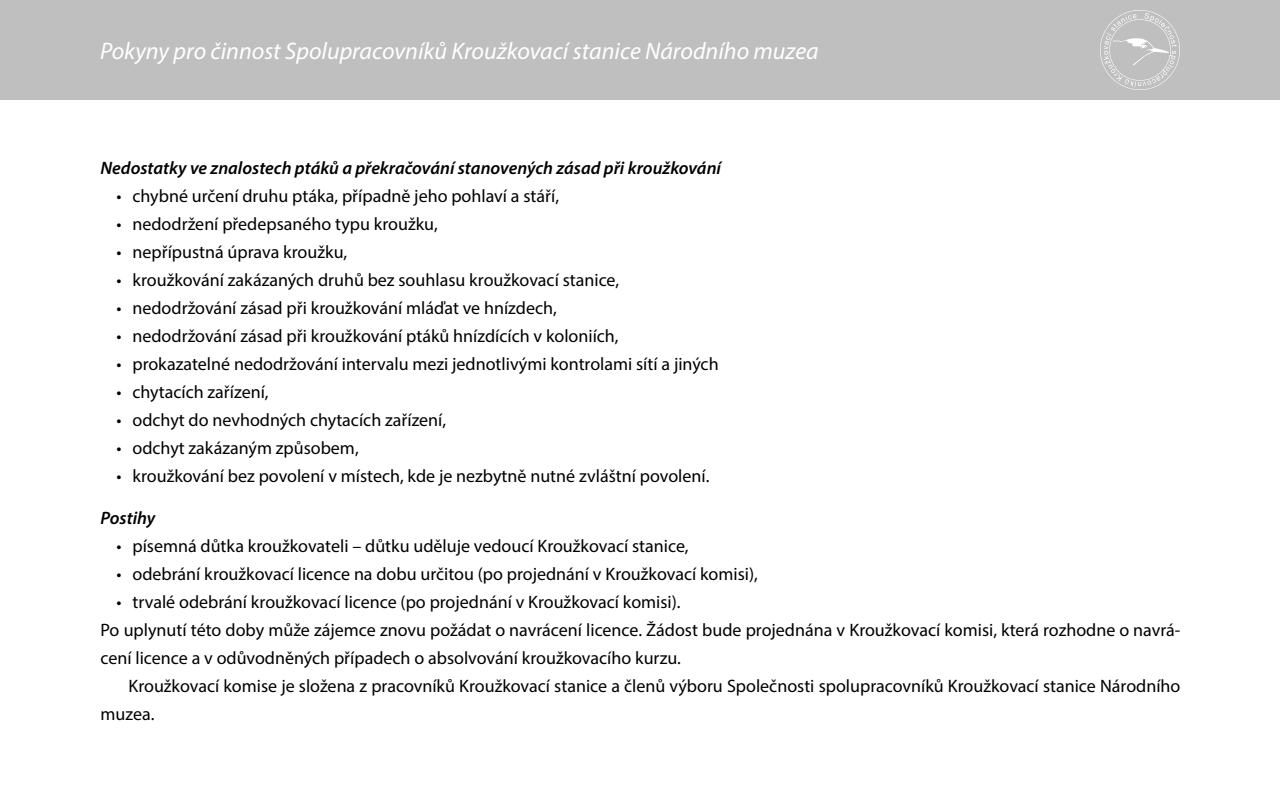
<style>
.page{position:relative;width:1280px;height:800px;background:#fff}
.page>*{position:absolute;margin:0;border:0;box-sizing:border-box;transform-origin:0 0}
.t1{font:italic 24px "Myriad Pro";color:#fff}
.T1_ods_před{font:18px/28px "Myriad Pro";color:#000}
.T2-x{font:18px/28px "Myriad Pro";color:#000}
.H4_kurziva{font:italic 600 18px "Myriad Pro";color:#000}
</style>
<div class="page">
<div style="left:0;top:0;width:1280px;height:100px;background:#bfbfbf"></div>
<svg style="left:1100px;top:10px;width:80px;height:80px"></svg>
<h1 class="t1" style="left:100px;top:36px;width:720px">Pokyny pro činnost Spolupracovníků Kroužkovací stanice Národního muzea</h1>
<p class="H4_kurziva" style="left:100px;top:157px;width:622px">Nedostatky ve znalostech ptáků a překračování stanovených zásad při kroužkování</p>
<p class="T1_ods_před" style="left:116px;top:182px;width:444px">• chybné určení druhu ptáka, případně jeho pohlaví a stáří,</p>
<p class="T1_ods_před" style="left:116px;top:210px;width:323px">• nedodržení předepsaného typu kroužku,</p>
<p class="T1_ods_před" style="left:116px;top:238px;width:232px">• nepřípustná úprava kroužku,</p>
<p class="T1_ods_před" style="left:116px;top:266px;width:504px">• kroužkování zakázaných druhů bez souhlasu kroužkovací stanice,</p>
<p class="T1_ods_před" style="left:116px;top:294px;width:442px">• nedodržování zásad při kroužkování mláďat ve hnízdech,</p>
<p class="T1_ods_před" style="left:116px;top:322px;width:504px">• nedodržování zásad při kroužkování ptáků hnízdících v koloniích,</p>
<p class="T1_ods_před" style="left:116px;top:350px;width:604px">• prokazatelné nedodržování intervalu mezi jednotlivými kontrolami sítí a jiných</p>
<p class="T1_ods_před" style="left:116px;top:378px;width:154px">• chytacích zařízení,</p>
<p class="T1_ods_před" style="left:116px;top:406px;width:331px">• odchyt do nevhodných chytacích zařízení,</p>
<p class="T1_ods_před" style="left:116px;top:434px;width:244px">• odchyt zakázaným způsobem,</p>
<p class="T1_ods_před" style="left:116px;top:462px;width:594px">• kroužkování bez povolení v místech, kde je nezbytně nutné zvláštní povolení.</p>
<p class="H4_kurziva" style="left:100px;top:507px;width:56px">Postihy</p>
<p class="T1_ods_před" style="left:116px;top:532px;width:574px">• písemná důtka kroužkovateli – důtku uděluje vedoucí Kroužkovací stanice,</p>
<p class="T1_ods_před" style="left:116px;top:560px;width:643px">• odebrání kroužkovací licence na dobu určitou (po projednání v Kroužkovací komisi),</p>
<p class="T1_ods_před" style="left:116px;top:588px;width:566px">• trvalé odebrání kroužkovací licence (po projednání v Kroužkovací komisi).</p>
<p class="T1_ods_před" style="left:100px;top:616px;width:1082px">Po uplynutí této doby může zájemce znovu požádat o navrácení licence. Žádost bude projednána v Kroužkovací komisi, která rozhodne o navrá&shy;cení licence a v odůvodněných případech o absolvování kroužkovacího kurzu.</p>
<p class="T2-x" style="left:100px;top:672px;width:1081px;text-indent:28px">Kroužkovací komise je složena z pracovníků Kroužkovací stanice a členů výboru Společnosti spolupracovníků Kroužkovací stanice Národního muzea.</p>
</div>
